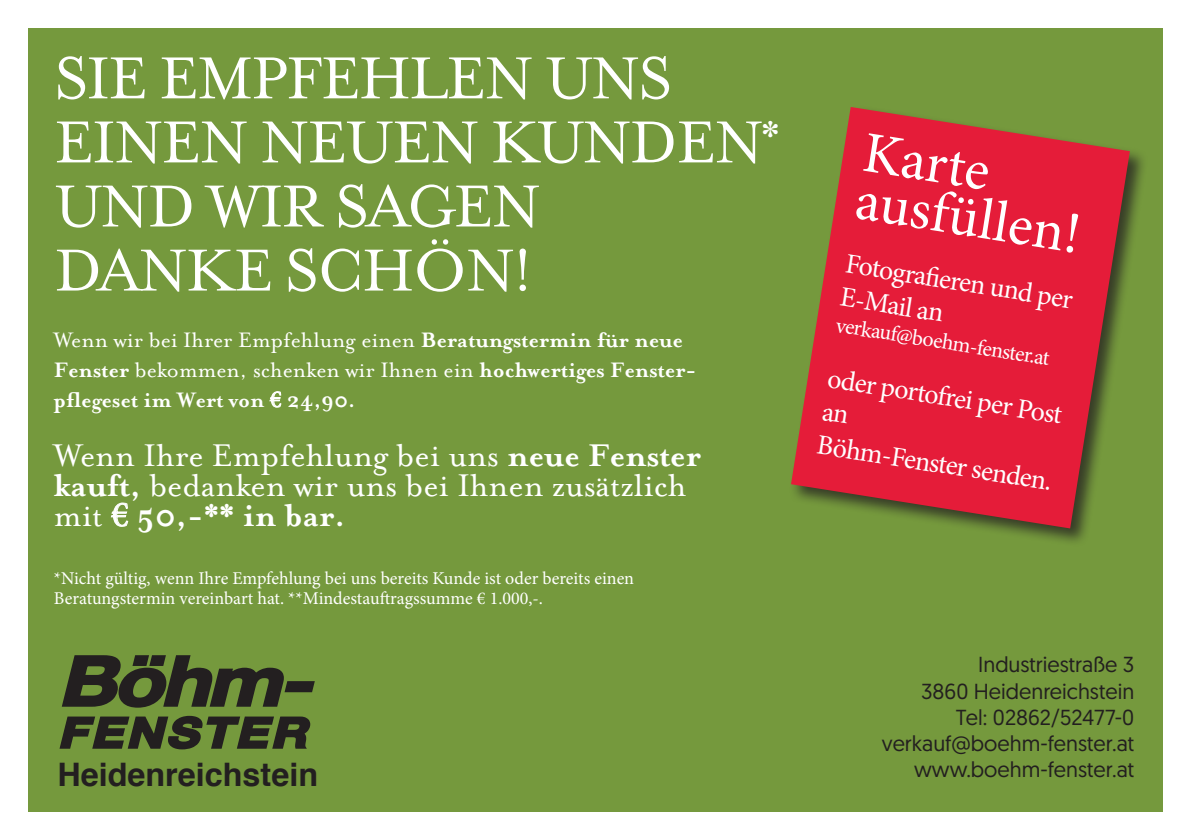
<style>
.page{position:relative;width:1191px;height:840px;background:#fff}
.page>*{position:absolute;margin:0;border:0;box-sizing:border-box;transform-origin:0 0}
.t1{font:italic 700 68.2px "Helvetica OT Neue";color:#231f20;scale:1.2 1}
.t2{font:68px "Mrs Eaves Roman";letter-spacing:-.025em;color:#fff}
.t3{font:58px "Minion Pro";color:#fff}
.t4{font:italic 700 41.2px "Helvetica OT Neue";color:#231f20;scale:1.2 1}
.t5{font:36px "Mrs Eaves Roman";color:#fff}
.t6{font:700 36px "Mrs Eaves";color:#fff}
.t7{font:700 32.4px "Helvetica";color:#231f20}
.t8{font:28px/33.6px "Minion Pro";color:#fff}
.t9{font:700 24px/30px "Mrs Eaves";color:#fff}
.t10{font:22px "Minion Pro";color:#fff}
.t11{font:21.8px "Geomanist";color:#231f20}
.t12{font:18px "Minion Pro";color:#fff}
.s1{font-family:"Mrs Eaves Roman";font-weight:400}
.s2{font-family:"Minion Pro";font-weight:400}
.s3{font-family:"Mrs Eaves";font-weight:700}
</style>
<div class="page">
<div style="left:28px;top:28px;width:1134px;height:783px;background:#75993d"></div>
<svg style="left:62px;top:655px;width:253px;height:52px"></svg>
<svg style="left:60px;top:715px;width:250px;height:34px"></svg>
<div style="left:788px;top:105px;width:360px;height:441px;background:#231f20;opacity:.75"></div>
<svg style="left:791px;top:107px;width:338px;height:421px;fill:#e51c39"></svg>
<p class="t2" style="left:54px;top:41px;width:619px">SIE EMPFEHLEN UNS</p>
<p class="t2" style="left:54px;top:105px;width:726px">EINEN NEUEN KUNDEN<sup>*</sup></p>
<p class="t2" style="left:54px;top:169px;width:488px">UND WIR SAGEN</p>
<p class="t2" style="left:54px;top:233px;width:481px">DANKE SCHÖN!</p>
<p class="t9" style="left:54px;top:325px;width:644px"><span class="s1">Wenn wir bei Ihrer Empfehlung einen</span> Beratungstermin für neue<br>Fenster <span class="s1">bekommen, schenken wir Ihnen ein</span> hochwertiges Fenster&shy;pflegeset im Wert von <span class="s2">€</span> 24,90.</p>
<p class="t5" style="left:54px;top:435px;width:649px">Wenn Ihre Empfehlung bei uns <span class="s3">neue Fenster</span></p>
<p class="t5" style="left:54px;top:465px;width:634px"><span class="s3">kauft,</span> bedanken wir uns bei Ihnen zusätzlich</p>
<p class="t6" style="left:54px;top:494px;width:293px"><span class="s1">mit</span> <span class="s2">€</span> 50,-** in bar.</p>
<p class="t12" style="left:54px;top:566px;width:582px">*Nicht gültig, wenn Ihre Empfehlung bei uns bereits Kunde ist oder bereits einen</p>
<p class="t12" style="left:54px;top:586px;width:490px">Beratungstermin vereinbart hat. **Mindestauftragssumme € 1.000,-.</p>
<p class="t1" style="left:58px;top:638px;width:230px">Böhm-</p>
<p class="t4" style="left:58px;top:706px;width:219px">FENSTER</p>
<p class="t7" style="left:57px;top:747px;width:262px">Heidenreichstein</p>
<p class="t3" style="left:869px;top:113px;width:129px;rotate:9deg">Karte</p>
<p class="t3" style="left:862px;top:161px;width:228px;rotate:9deg">ausfüllen!</p>
<p class="t8" style="left:848px;top:247px;width:231px;rotate:9deg">Fotografi eren und per<br>E-Mail an</p>
<p class="t10" style="left:838px;top:310px;width:217px;rotate:9deg">verkauf@boehm-fenster.at</p>
<p class="t8" style="left:830px;top:361px;width:239px;rotate:9deg">oder portofrei per Post an</p>
<p class="t8" style="left:820px;top:427px;width:239px;rotate:9deg">Böhm-Fenster senden.</p>
<p class="t11" style="left:978px;top:650px;width:157px">Industriestraße 3</p>
<p class="t11" style="left:921px;top:676px;width:215px">3860 Heidenreichstein</p>
<p class="t11" style="left:956px;top:702px;width:180px">Tel: 02862/52477-0</p>
<p class="t11" style="left:881px;top:728px;width:254px">verkauf@boehm-fenster.at</p>
<p class="t11" style="left:914px;top:754px;width:221px">www.boehm-fenster.at</p>
</div>
